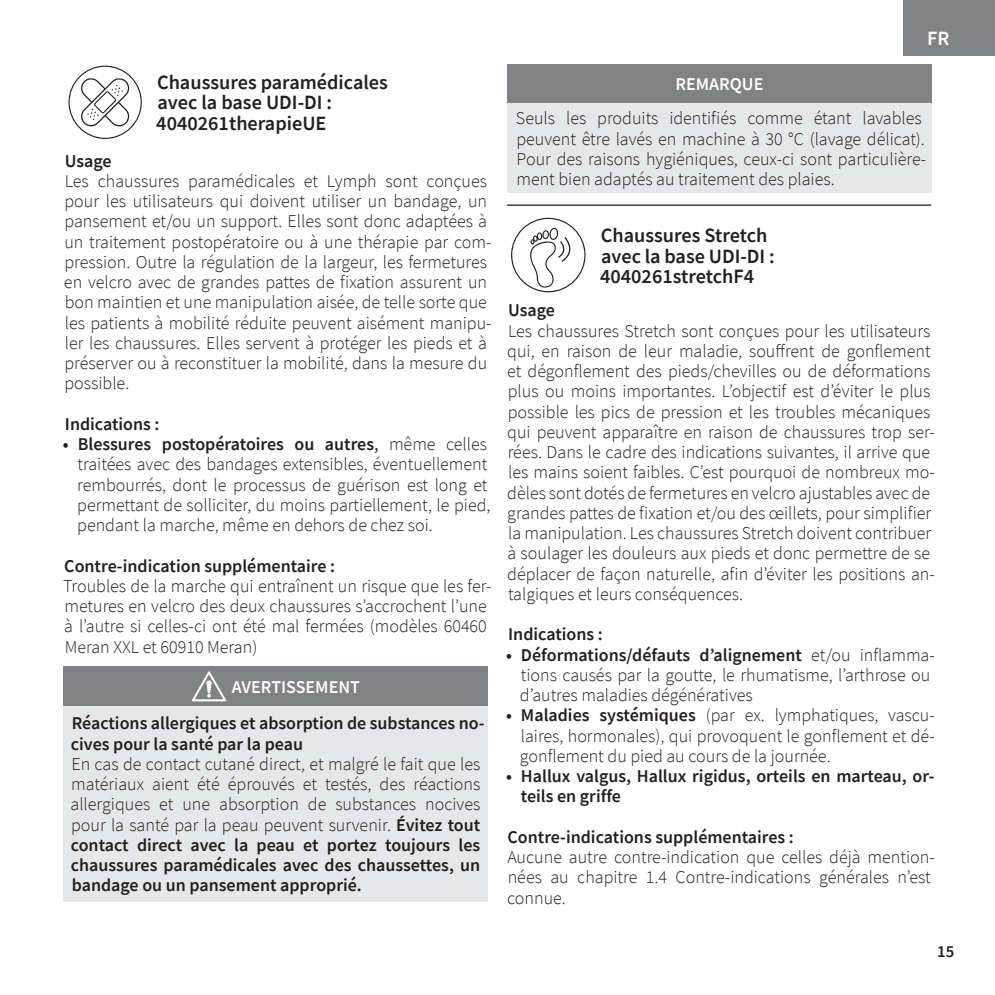
<style>
.page{position:relative;width:995px;height:995px;background:#fff}
.page>*{position:absolute;margin:0;border:0;box-sizing:border-box;transform-origin:0 0}
.t1{font:600 20.25px/20.2px "Source Sans Pro";color:#231f20}
.t2{font:600 20.25px "Source Sans Pro";color:#fff}
.t3{font:300 18px/20.2px "Source Sans Pro";color:#231f20}
.t4{font:600 18px/20.2px "Source Sans Pro";color:#231f20}
.t5{font:600 18px "Source Sans Pro";color:#fff}
.t6{font:600 16.65px "Source Sans Pro";color:#231f20}
.s1{font-weight:600}
.s2{font-weight:400}
</style>
<div class="page">
<div style="left:903px;top:0;width:92px;height:55px;background:#808285"></div>
<svg style="left:69px;top:66px;width:73px;height:73px"></svg>
<div style="left:64px;top:666px;width:424px;height:40px;background:#808285"></div>
<div style="left:64px;top:706px;width:424px;height:195px;background:#e6e7e9"></div>
<svg style="left:192px;top:671px;width:34px;height:30px"></svg>
<div style="left:507px;top:64px;width:424px;height:39px;background:#808285"></div>
<div style="left:507px;top:103px;width:424px;height:90px;background:#e6e7e9"></div>
<svg style="left:511px;top:218px;width:75px;height:74px"></svg>
<hr style="left:507px;top:205px;width:424px;height:1px;background:#000001">
<p class="t1" style="left:156px;top:72px;width:233px">Chaussures paramédicales avec la base UDI-DI :<br>4040261therapieUE</p>
<p class="t4" style="left:65px;top:150px;width:48px">Usage</p>
<p class="t3" style="left:64px;top:171px;width:429px">Les chaussures paramédicales et Lymph sont conçues pour les utilisateurs qui doivent utiliser un bandage, un pansement et/ou un support. Elles sont donc adaptées à un traitement postopératoire ou à une thérapie par com&shy;pression. Outre la régulation de la largeur, les fermetures en velcro avec de grandes pattes de fixation assurent un bon maintien et une manipulation aisée, de telle sorte que les patients à mobilité réduite peuvent aisément manipu&shy;ler les chaussures. Elles servent à protéger les pieds et à préserver ou à reconstituer la mobilité, dans la mesure du possible.</p>
<p class="t4" style="left:65px;top:414px;width:96px">Indications :</p>
<p class="t3" style="left:77px;top:434px;width:415px;text-indent:-14px"><span class="s1">• Blessures postopératoires ou autres</span><span class="s2">,</span> même celles traitées avec des bandages extensibles, éventuellement rembourrés, dont le processus de guérison est long et permettant de solliciter, du moins partiellement, le pied, pendant la marche, même en dehors de chez soi.</p>
<p class="t4" style="left:64px;top:555px;width:272px">Contre-indication supplémentaire :</p>
<p class="t3" style="left:63px;top:576px;width:430px">Troubles de la marche qui entraînent un risque que les fer&shy;metures en velcro des deux chaussures s’accrochent l’une à l’autre si celles-ci ont été mal fermées (modèles 60460<br>Meran XXL et 60910 Meran)</p>
<p class="t5" style="left:232px;top:675px;width:130px">AVERTISSEMENT</p>
<p class="t4" style="left:71px;top:713px;width:415px">Réactions allergiques et absorption de substances no&shy;cives pour la santé par la peau</p>
<p class="t3" style="left:71px;top:754px;width:411px;text-align:justify">En cas de contact cutané direct, et malgré le fait que les matériaux aient été éprouvés et testés, des réactions allergiques et une absorption de substances nocives pour la santé par la peau peuvent survenir. <span class="s1">Évitez tout contact direct avec la peau et portez toujours les chaussures paramédicales avec des chaussettes, un bandage ou un pansement approprié.</span></p>
<p class="t5" style="left:675px;top:73px;width:90px">REMARQUE</p>
<p class="t2" style="left:927px;top:25px;width:24px">FR</p>
<p class="t3" style="left:516px;top:108px;width:412px">Seuls les produits identifiés comme étant lavables peuvent être lavés en machine à 30 °C (lavage délicat).<br>Pour des raisons hygiéniques, ceux-ci sont particulière&shy;ment bien adaptés au traitement des plaies.</p>
<p class="t1" style="left:600px;top:225px;width:176px">Chaussures Stretch avec la base UDI-DI :<br>4040261stretchF4</p>
<p class="t4" style="left:508px;top:300px;width:48px">Usage</p>
<p class="t3" style="left:507px;top:321px;width:429px">Les chaussures Stretch sont conçues pour les utilisateurs qui, en raison de leur maladie, souffrent de gonflement et dégonflement des pieds/chevilles ou de déformations plus ou moins importantes. L’objectif est d’éviter le plus possible les pics de pression et les troubles mécaniques qui peuvent apparaître en raison de chaussures trop ser&shy;rées. Dans le cadre des indications suivantes, il arrive que les mains soient faibles. C’est pourquoi de nombreux mo&shy;dèles sont dotés de fermetures en velcro ajustables avec de grandes pattes de fixation et/ou des œillets, pour simplifier la manipulation. Les chaussures Stretch doivent contribuer à soulager les douleurs aux pieds et donc permettre de se déplacer de façon naturelle, afin d’éviter les positions an&shy;talgiques et leurs conséquences.</p>
<p class="t4" style="left:508px;top:624px;width:96px">Indications :</p>
<p class="t3" style="left:520px;top:645px;width:416px;text-indent:-14px"><span class="s1">• Déformations/défauts d’alignement</span> et/ou inflamma&shy;tions causés par la goutte, le rhumatisme, l’arthrose ou d’autres maladies dégénératives</p>
<p class="t3" style="left:520px;top:705px;width:416px;text-align:justify;text-indent:-14px"><span class="s1">• Maladies systémiques</span> (par ex. lymphatiques, vascu&shy;laires, hormonales), qui provoquent le gonflement et dé&shy;gonflement du pied au cours de la journée.</p>
<p class="t4" style="left:521px;top:766px;width:415px;text-indent:-15px">• Hallux valgus, Hallux rigidus, orteils en marteau, or&shy;teils en griffe</p>
<p class="t4" style="left:508px;top:827px;width:288px">Contre-indications supplémentaires :</p>
<p class="t3" style="left:507px;top:847px;width:429px">Aucune autre contre-indication que celles déjà mention&shy;nées au chapitre 1.4 Contre-indications générales n’est connue.</p>
<p class="t6" style="left:937px;top:940px;width:19px">15</p>
</div>
